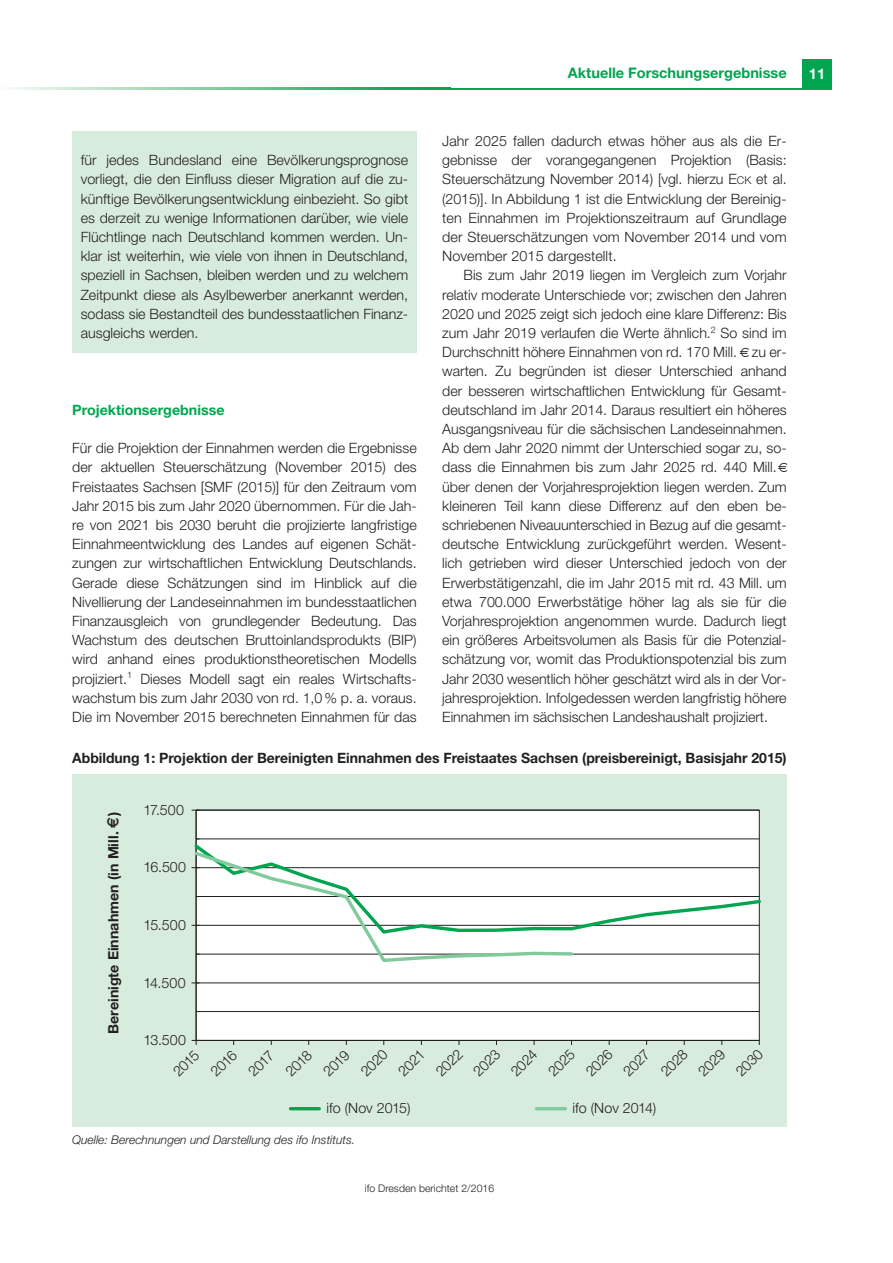
<style>
.page{position:relative;width:893px;height:1263px;background:#fff}
.page>*{position:absolute;margin:0;border:0;box-sizing:border-box;transform-origin:0 0}
.t1{font:700 14.7px "Helvetica Neue";color:#fff}
.t2{font:700 14.55px "Helvetica Neue";color:#00a54f}
.t3{font:300 14.25px/19.2px "Helvetica Neue";color:#231f20;text-align:justify}
.t4{font:700 14.25px "Helvetica Neue";color:#231f20}
.t5{font:700 14.25px "Helvetica Neue";color:#00a54f}
.t6{font:italic 300 12px "Helvetica Neue";color:#231f20}
.t7{font:300 10.5px "Helvetica Neue";color:#231f20}
.s1{font-size:10.65px}
</style>
<div class="page">
<div style="left:72px;top:132px;width:345px;height:221px;background:#d8ecdd"></div>
<div style="left:802px;top:60px;width:30px;height:29px;background:#00a54f"></div>
<hr style="left:448px;top:88px;width:384px;height:1px;background:#00a54f">
<svg style="left:11px;top:88px;width:437px;height:1px"></svg>
<div style="left:72px;top:774px;width:715px;height:353px;background:#d8ecdd"></div>
<div style="left:196px;top:810px;width:563px;height:230px;background:#fff"></div>
<hr style="left:196px;top:1011px;width:563px;height:1px;background:#231f20">
<hr style="left:196px;top:982px;width:563px;height:1px;background:#231f20">
<hr style="left:196px;top:954px;width:563px;height:1px;background:#231f20">
<hr style="left:196px;top:838px;width:563px;height:1px;background:#231f20">
<hr style="left:196px;top:810px;width:563px;height:1px;background:#231f20">
<hr style="left:196px;top:810px;width:1px;height:230px;background:#231f20">
<hr style="left:196px;top:1040px;width:563px;height:1px;background:#231f20">
<svg style="left:192px;top:1040px;width:5px;height:5px"></svg>
<svg style="left:191px;top:841px;width:570px;height:94px"></svg>
<svg style="left:192px;top:849px;width:383px;height:115px"></svg>
<hr style="left:290px;top:1107px;width:29px;height:3px;background:#00a54f">
<hr style="left:537px;top:1107px;width:28px;height:3px;background:#80ca9c">
<p class="t3" style="left:81px;top:152px;width:329px">für jedes Bundesland eine Bevölkerungsprognose vorliegt, die den Einfluss dieser Migration auf die zu&shy;künftige Bevölkerungsentwicklung einbezieht. So gibt es derzeit zu wenige Informationen darüber, wie viele Flüchtlinge nach Deutschland kommen werden. Un&shy;klar ist weiterhin, wie viele von ihnen in Deutschland, speziell in Sachsen, bleiben werden und zu welchem Zeitpunkt diese als Asylbewerber anerkannt werden, sodass sie Bestandteil des bundesstaatlichen Finanz&shy;ausgleichs werden.</p>
<p class="t5" style="left:72px;top:405px;width:154px">Projektionsergebnisse</p>
<p class="t3" style="left:72px;top:440px;width:346px">Für die Projektion der Einnahmen werden die Ergebnisse der aktuellen Steuerschätzung (November 2015) des Freistaates Sachsen [SMF (2015)] für den Zeitraum vom Jahr 2015 bis zum Jahr 2020 übernommen. Für die Jah&shy;re von 2021 bis 2030 beruht die projizierte langfristige Einnahmeentwicklung des Landes auf eigenen Schät&shy;zungen zur wirtschaftlichen Entwicklung Deutschlands.<br>Gerade diese Schätzungen sind im Hinblick auf die Nivellierung der Landeseinnahmen im bundesstaatlichen Finanzausgleich von grundlegender Bedeutung. Das Wachstum des deutschen Bruttoinlandsprodukts (BIP) wird anhand eines produktionstheoretischen Modells projiziert.<sup>1</sup> Dieses Modell sagt ein reales Wirtschafts&shy;wachstum bis zum Jahr 2030 von rd. 1,0% p. a. voraus.<br>Die im November 2015 berechneten Einnahmen für das</p>
<p class="t2" style="left:568px;top:68px;width:220px">Aktuelle Forschungsergebnisse</p>
<p class="t3" style="left:442px;top:133px;width:346px">Jahr 2025 fallen dadurch etwas höher aus als die Er&shy;gebnisse der vorangegangenen Projektion (Basis:<br>Steuerschätzung November 2014) [vgl. hierzu E<span class="s1">CK</span> et al. (2015)]. In Abbildung 1 ist die Entwicklung der Bereinig&shy;ten Einnahmen im Projektionszeitraum auf Grundlage der Steuerschätzungen vom November 2014 und vom November 2015 dargestellt.</p>
<p class="t3" style="left:442px;top:267px;width:346px;text-align:left;text-indent:21px">Bis zum Jahr 2019 liegen im Vergleich zum Vorjahr relativ moderate Unterschiede vor; zwischen den Jahren 2020 und 2025 zeigt sich jedoch eine klare Differenz: Bis zum Jahr 2019 verlaufen die Werte ähnlich.<sup>2</sup> So sind im Durchschnitt höhere Einnahmen von rd. 170 Mill. zu er&shy;warten. Zu begründen ist dieser Unterschied anhand der besseren wirtschaftlichen Entwicklung für Gesamt&shy;deutschland im Jahr 2014. Daraus resultiert ein höheres Ausgangsniveau für die sächsischen Landeseinnahmen.<br>Ab dem Jahr 2020 nimmt der Unterschied sogar zu, so&shy;dass die Einnahmen bis zum Jahr 2025 rd. 440 Mill. über denen der Vorjahresprojektion liegen werden. Zum kleineren Teil kann diese Differenz auf den eben be&shy;schriebenen Niveauunterschied in Bezug auf die gesamt&shy;deutsche Entwicklung zurückgeführt werden. Wesent&shy;lich getrieben wird dieser Unterschied jedoch von der Erwerbstätigenzahl, die im Jahr 2015 mit rd. 43 Mill. um etwa 700.000 Erwerbstätige höher lag als sie für die Vorjahresprojektion angenommen wurde. Dadurch liegt ein größeres Arbeitsvolumen als Basis für die Potenzial&shy;schätzung vor, womit das Produktionspotenzial bis zum Jahr 2030 wesentlich höher geschätzt wird als in der Vor&shy;jahresprojektion. Infolgedessen werden langfristig höhere Einnahmen im sächsischen Landeshaushalt projiziert.</p>
<p class="t4" style="left:72px;top:753px;width:716px">Abbildung 1: Projektion der Bereinigten Einnahmen des Freistaates Sachsen (preisbereinigt, Basisjahr 2015)</p>
<p class="t4" style="left:108px;top:1034px;width:223px;rotate:-90deg">Bereinigte Einnahmen (in Mill. )</p>
<p class="t3" style="left:143px;top:801px;width:42px">17.500</p>
<p class="t3" style="left:143px;top:859px;width:44px">16.500</p>
<p class="t3" style="left:143px;top:917px;width:44px">15.500</p>
<p class="t3" style="left:143px;top:974px;width:44px">14.500</p>
<p class="t3" style="left:143px;top:1032px;width:44px">13.500</p>
<p class="t3" style="left:170px;top:1068px;width:32px;rotate:-45deg">2015</p>
<p class="t3" style="left:207px;top:1068px;width:32px;rotate:-45deg">2016</p>
<p class="t3" style="left:245px;top:1068px;width:31px;rotate:-45deg">2017</p>
<p class="t3" style="left:282px;top:1068px;width:32px;rotate:-45deg">2018</p>
<p class="t3" style="left:320px;top:1068px;width:32px;rotate:-45deg">2019</p>
<p class="t3" style="left:357px;top:1068px;width:33px;rotate:-45deg">2020</p>
<p class="t3" style="left:395px;top:1068px;width:33px;rotate:-45deg">2021</p>
<p class="t3" style="left:432px;top:1068px;width:33px;rotate:-45deg">2022</p>
<p class="t3" style="left:470px;top:1068px;width:33px;rotate:-45deg">2023</p>
<p class="t3" style="left:507px;top:1068px;width:32px;rotate:-45deg">2024</p>
<p class="t3" style="left:545px;top:1068px;width:33px;rotate:-45deg">2025</p>
<p class="t3" style="left:582px;top:1068px;width:33px;rotate:-45deg">2026</p>
<p class="t3" style="left:620px;top:1068px;width:33px;rotate:-45deg">2027</p>
<p class="t3" style="left:657px;top:1068px;width:33px;rotate:-45deg">2028</p>
<p class="t3" style="left:695px;top:1068px;width:33px;rotate:-45deg">2029</p>
<p class="t3" style="left:732px;top:1068px;width:33px;rotate:-45deg">2030</p>
<p class="t3" style="left:326px;top:1100px;width:86px">ifo (Nov 2015)</p>
<p class="t3" style="left:572px;top:1100px;width:85px">ifo (Nov 2014)</p>
<p class="t6" style="left:72px;top:1135px;width:284px">Quelle: Berechnungen und Darstellung des ifo Instituts.</p>
<p class="t7" style="left:365px;top:1185px;width:131px">ifo Dresden berichtet 2/2016</p>
<p class="t1" style="left:809px;top:68px;width:18px">11</p>
</div>
